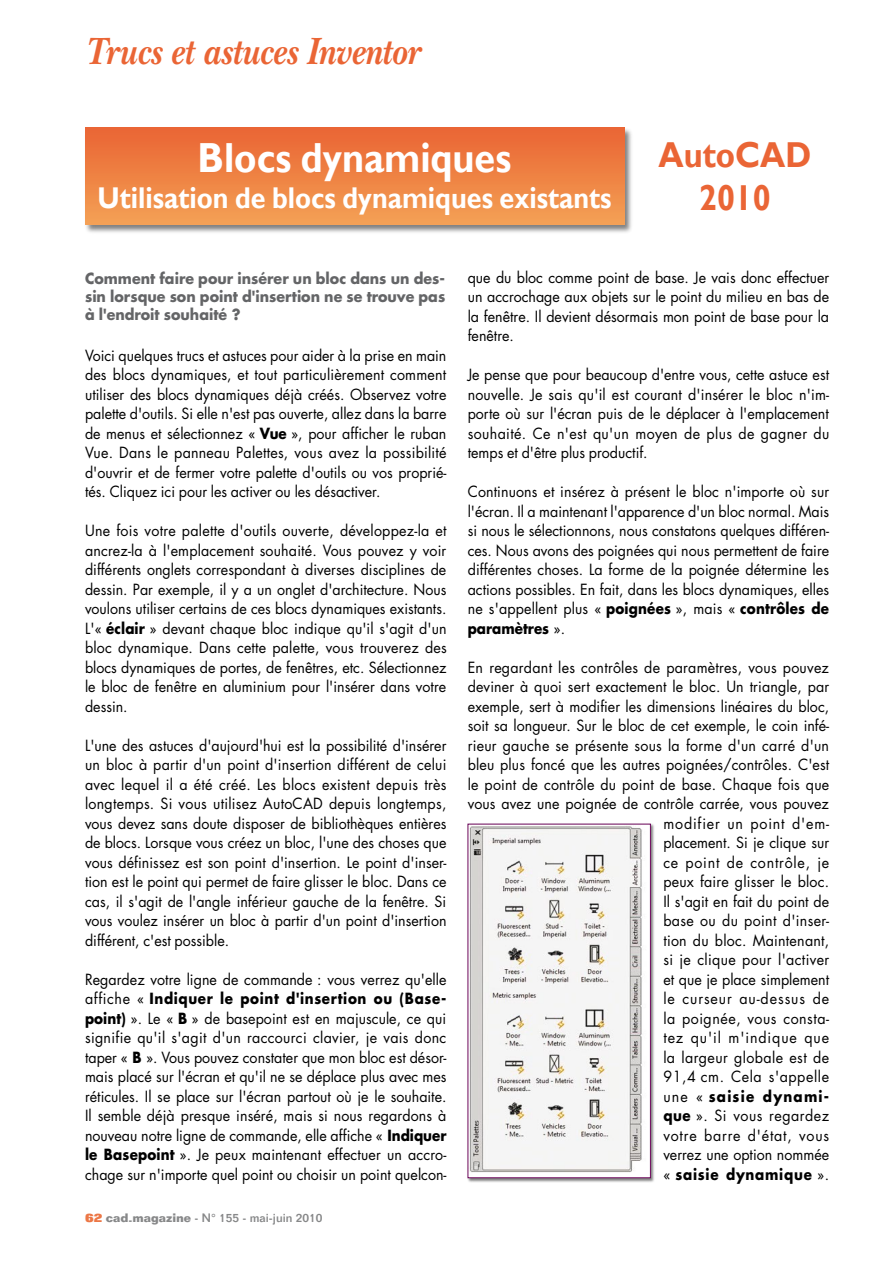
<style>
.page{position:relative;width:893px;height:1263px;background:#fff}
.page>*{position:absolute;margin:0;border:0;box-sizing:border-box;transform-origin:0 0}
.t1{font:700 42px "Gill Sans";color:#fff;scale:.9 1}
.t2{font:italic 700 39.6px "New Baskerville";color:#ea6535;scale:.86 1}
.t3{font:700 36px/43.2px "Gill Sans";color:#ea6535;text-align:center;scale:.9 1}
.t4{font:700 30px "Gill Sans";color:#fff;scale:.9 1}
.t5{font:15px/19.5px "Futura";letter-spacing:.005em;color:#000;text-align:justify;scale:.95 1}
.t6{font:700 15px/18px "Futura";color:#646567;text-align:justify;scale:.95 1}
.t7{font:500 12px "Folio";color:#878889}
.s1{font-weight:700}
.s2{font-weight:800;color:#ec7746}
</style>
<div class="page">
<div style="left:84px;top:126px;width:550px;height:108px;background:#000;opacity:.5"></div>
<div style="left:85px;top:128px;width:539px;height:97px;background:linear-gradient(to bottom,#e96434,#f4a155)"></div>
<div style="left:467px;top:823px;width:189px;height:360px;background:#000;opacity:.5"></div>
<img style="left:470px;top:826px;width:179px;height:350px">
<div style="left:468px;top:824px;width:183px;height:354px;border:1px solid #6b065a"></div>
<h2 class="t2" style="left:85px;top:29px;width:391px">Trucs et astuces Inventor</h2>
<h1 class="t1" style="left:198px;top:134px;width:350px">Blocs dynamiques</h1>
<h3 class="t4" style="left:98px;top:181px;width:573px">Utilisation de blocs dynamiques existants</h3>
<h3 class="t3" style="left:658px;top:133px;width:171px">AutoCAD<br>2010</h3>
<p class="t6" style="left:85px;top:269px;width:381px">Comment faire pour insérer un bloc dans un des&shy;sin lorsque son point d'insertion ne se trouve pas à l'endroit souhaité ?</p>
<p class="t5" style="left:85px;top:345px;width:382px">Voici quelques trucs et astuces pour aider à la prise en main des blocs dynamiques, et tout particulièrement comment utiliser des blocs dynamiques déjà créés. Observez votre palette d'outils. Si elle n'est pas ouverte, allez dans la barre de menus et sélectionnez « <span class="s1">Vue</span> », pour afficher le ruban Vue. Dans le panneau Palettes, vous avez la possibilité d'ouvrir et de fermer votre palette d'outils ou vos proprié&shy;tés. Cliquez ici pour les activer ou les désactiver.</p>
<p class="t5" style="left:85px;top:521px;width:382px">Une fois votre palette d'outils ouverte, développez-la et ancrez-la à l'emplacement souhaité. Vous pouvez y voir différents onglets correspondant à diverses disciplines de dessin. Par exemple, il y a un onglet d'architecture. Nous voulons utiliser certains de ces blocs dynamiques existants.<br>L'« <span class="s1">éclair</span> » devant chaque bloc indique qu'il s'agit d'un bloc dynamique. Dans cette palette, vous trouverez des blocs dynamiques de portes, de fenêtres, etc. Sélectionnez le bloc de fenêtre en aluminium pour l'insérer dans votre dessin.</p>
<p class="t5" style="left:85px;top:735px;width:382px">L'une des astuces d'aujourd'hui est la possibilité d'insérer un bloc à partir d'un point d'insertion différent de celui avec lequel il a été créé. Les blocs existent depuis très longtemps. Si vous utilisez AutoCAD depuis longtemps, vous devez sans doute disposer de bibliothèques entières de blocs. Lorsque vous créez un bloc, l'une des choses que vous définissez est son point d'insertion. Le point d'inser&shy;tion est le point qui permet de faire glisser le bloc. Dans ce cas, il s'agit de l'angle inférieur gauche de la fenêtre. Si vous voulez insérer un bloc à partir d'un point d'insertion différent, c'est possible.</p>
<p class="t5" style="left:85px;top:969px;width:382px">Regardez votre ligne de commande : vous verrez qu'elle affiche « <span class="s1">Indiquer le point d'insertion ou (Base&shy;point)</span> ». Le « <span class="s1">B</span> » de basepoint est en majuscule, ce qui signifie qu'il s'agit d'un raccourci clavier, je vais donc taper « <span class="s1">B</span> ». Vous pouvez constater que mon bloc est désor&shy;mais placé sur l'écran et qu'il ne se déplace plus avec mes réticules. Il se place sur l'écran partout où je le souhaite.<br>Il semble déjà presque inséré, mais si nous regardons à nouveau notre ligne de commande, elle affiche « <span class="s1">Indiquer le Basepoint</span> ». Je peux maintenant effectuer un accro&shy;chage sur n'importe quel point ou choisir un point quelcon-</p>
<p class="t7" style="left:85px;top:1210px;width:239px"><span class="s2">62</span> <span class="s1">cad-magazine</span> - N° 155 - mai-juin 2010</p>
<p class="t5" style="left:468px;top:267px;width:382px">que du bloc comme point de base. Je vais donc effectuer un accrochage aux objets sur le point du milieu en bas de la fenêtre. Il devient désormais mon point de base pour la fenêtre.</p>
<p class="t5" style="left:468px;top:365px;width:382px">Je pense que pour beaucoup d'entre vous, cette astuce est nouvelle. Je sais qu'il est courant d'insérer le bloc n'im&shy;porte où sur l'écran puis de le déplacer à l'emplacement souhaité. Ce n'est qu'un moyen de plus de gagner du temps et d'être plus productif.</p>
<p class="t5" style="left:468px;top:482px;width:382px">Continuons et insérez à présent le bloc n'importe où sur l'écran. Il a maintenant l'apparence d'un bloc normal. Mais si nous le sélectionnons, nous constatons quelques différen&shy;ces. Nous avons des poignées qui nous permettent de faire différentes choses. La forme de la poignée détermine les actions possibles. En fait, dans les blocs dynamiques, elles ne s'appellent plus « <span class="s1">poignées</span> », mais « <span class="s1">contrôles de paramètres</span> ».</p>
<p class="t5" style="left:468px;top:657px;width:382px;text-align:right">En regardant les contrôles de paramètres, vous pouvez deviner à quoi sert exactement le bloc. Un triangle, par exemple, sert à modifier les dimensions linéaires du bloc, soit sa longueur. Sur le bloc de cet exemple, le coin infé&shy;rieur gauche se présente sous la forme d'un carré d'un bleu plus foncé que les autres poignées/contrôles. C'est le point de contrôle du point de base. Chaque fois que vous avez une poignée de contrôle carrée, vous pouvez modifier un point d'em-<br>placement. Si je clique sur<br>ce point de contrôle, je<br>peux faire glisser le bloc.<br>Il s'agit en fait du point de<br>base ou du point d'inser-<br>tion du bloc. Maintenant,<br>si je clique pour l'activer<br>et que je place simplement<br>le curseur au-dessus de<br>la poignée, vous consta-<br>tez qu'il m'indique que<br>la largeur globale est de<br>91,4 cm. Cela s'appelle<br>une « <span class="s1">saisie dynami-<br>que</span> ». Si vous regardez<br>votre barre d'état, vous<br>verrez une option nommée<br>« <span class="s1">saisie dynamique</span> ».</p>
</div>
